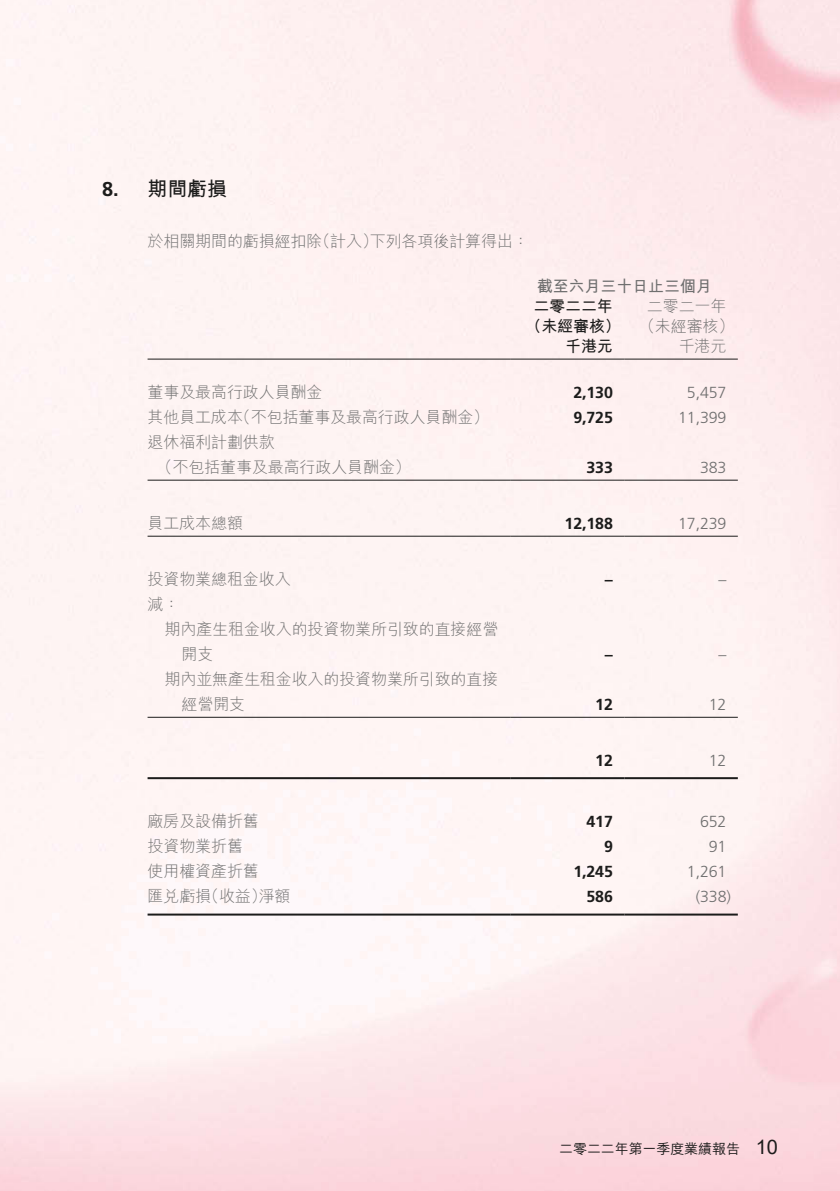
<style>
.page{position:relative;width:840px;height:1191px;background:#fff}
.page>*{position:absolute;margin:0;border:0;box-sizing:border-box;transform-origin:0 0}
.t1{font:700 20px "M Hei HK";color:#1c1c1b}
.t2{font:20px "Arial";color:#1c1c1b}
.t3{font:700 20px "Frutiger LT Std";color:#1c1c1b}
.t4{font:300 16px/25px "M Hei HK";letter-spacing:-.01em;color:#6f6f6f}
.t5{font:300 16px "Frutiger LT Std";letter-spacing:-.01em;color:#6f6f6f}
.t6{font:700 16px "Frutiger LT Std";letter-spacing:-.01em;color:#1c1c1b}
.t7{font:700 16px "M Hei HK";letter-spacing:-.01em;color:#1c1c1b}
.t8{font:700 16px "M Hei HK";letter-spacing:-.01em;color:#6f6f6f}
.t9{font:500 14px "M Hei HK";letter-spacing:-.01em;color:#1c1c1b}
.s1{font-weight:300;color:#6f6f6f}
</style>
<div class="page">
<img style="left:0;top:0;width:839px;height:1191px">
<hr style="left:147px;top:358px;width:363px;height:1px;background:#1c1c1b">
<hr style="left:510px;top:358px;width:114px;height:1px;background:#1c1c1b">
<hr style="left:624px;top:358px;width:113px;height:1px;background:#1c1c1b">
<hr style="left:147px;top:479px;width:363px;height:1px;background:#1c1c1b">
<hr style="left:510px;top:479px;width:114px;height:1px;background:#1c1c1b">
<hr style="left:624px;top:479px;width:113px;height:1px;background:#1c1c1b">
<hr style="left:147px;top:536px;width:363px;height:1px;background:#1c1c1b">
<hr style="left:510px;top:536px;width:114px;height:1px;background:#1c1c1b">
<hr style="left:624px;top:536px;width:113px;height:1px;background:#1c1c1b">
<hr style="left:147px;top:717px;width:363px;height:1px;background:#1c1c1b">
<hr style="left:510px;top:717px;width:114px;height:1px;background:#1c1c1b">
<hr style="left:624px;top:717px;width:113px;height:1px;background:#1c1c1b">
<hr style="left:147px;top:777px;width:363px;height:2px;background:#1c1c1b">
<hr style="left:510px;top:777px;width:114px;height:2px;background:#1c1c1b">
<hr style="left:624px;top:777px;width:113px;height:2px;background:#1c1c1b">
<hr style="left:147px;top:913px;width:363px;height:2px;background:#1c1c1b">
<hr style="left:510px;top:913px;width:114px;height:2px;background:#1c1c1b">
<hr style="left:624px;top:913px;width:113px;height:2px;background:#1c1c1b">
<p class="t3" style="left:102px;top:178px;width:18px">8.</p>
<p class="t1" style="left:147px;top:175px;width:81px">期間虧損</p>
<p class="t4" style="left:314px;top:227px;width:65px">（計入）</p>
<p class="t4" style="left:369px;top:227px;width:160px">下列各項後計算得出：</p>
<p class="t4" style="left:147px;top:227px;width:176px">於相關期間的虧損經扣除</p>
<p class="t4" style="left:147px;top:378px;width:176px">董事及最高行政人員酬金</p>
<p class="t4" style="left:235px;top:403px;width:256px">（不包括董事及最高行政人員酬金(</p>
<p class="t4" style="left:147px;top:403px;width:129px">其他員工成本<br>退休福利計劃供款</p>
<p class="t4" style="left:156px;top:453px;width:256px">（不包括董事及最高行政人員酬金(</p>
<p class="t8" style="left:536px;top:274px;width:176px">截至六月三十日止三個月</p>
<p class="t4" style="left:646px;top:292px;width:81px">二零二一年</p>
<p class="t7" style="left:533px;top:294px;width:81px">二零二二年</p>
<p class="t7" style="left:525px;top:314px;width:210px">（未經審核） <span class="s1">（未經審核(</span></p>
<p class="t4" style="left:678px;top:332px;width:49px">千港元</p>
<p class="t7" style="left:565px;top:334px;width:49px">千港元</p>
<p class="t6" style="left:573px;top:382px;width:41px">2,130</p>
<p class="t5" style="left:686px;top:383px;width:41px">5,457</p>
<p class="t6" style="left:573px;top:407px;width:41px">9,725</p>
<p class="t5" style="left:677px;top:408px;width:50px">11,399</p>
<p class="t6" style="left:586px;top:457px;width:28px">333</p>
<p class="t5" style="left:699px;top:458px;width:28px">383</p>
<p class="t4" style="left:147px;top:509px;width:97px">員工成本總額</p>
<p class="t4" style="left:147px;top:565px;width:144px">投資物業總租金收入減：</p>
<p class="t4" style="left:164px;top:615px;width:335px">期內產生租金收入的投資物業所引致的直接經營</p>
<p class="t4" style="left:164px;top:640px;width:335px;text-indent:17px">開支<br>期內並無產生租金收入的投資物業所引致的直接</p>
<p class="t4" style="left:181px;top:690px;width:65px">經營開支</p>
<p class="t6" style="left:564px;top:513px;width:50px">12,188</p>
<p class="t5" style="left:677px;top:514px;width:50px">17,239</p>
<p class="t6" style="left:604px;top:570px;width:9px">–</p>
<p class="t5" style="left:718px;top:570px;width:9px">–</p>
<p class="t6" style="left:604px;top:644px;width:9px">–</p>
<p class="t5" style="left:718px;top:645px;width:9px">–</p>
<p class="t6" style="left:595px;top:694px;width:19px">12</p>
<p class="t5" style="left:708px;top:695px;width:19px">12</p>
<p class="t6" style="left:595px;top:751px;width:19px">12</p>
<p class="t5" style="left:708px;top:751px;width:19px">12</p>
<p class="t4" style="left:147px;top:808px;width:113px">廠房及設備折舊</p>
<p class="t6" style="left:586px;top:812px;width:28px">417</p>
<p class="t5" style="left:699px;top:812px;width:28px">652</p>
<p class="t4" style="left:147px;top:833px;width:97px">投資物業折舊</p>
<p class="t6" style="left:603px;top:837px;width:10px">9</p>
<p class="t5" style="left:708px;top:837px;width:19px">91</p>
<p class="t4" style="left:147px;top:858px;width:113px">使用權資產折舊</p>
<p class="t6" style="left:573px;top:862px;width:41px">1,245</p>
<p class="t5" style="left:686px;top:862px;width:41px">1,261</p>
<p class="t4" style="left:203px;top:883px;width:65px">（收益）</p>
<p class="t4" style="left:147px;top:883px;width:65px">匯兌虧損</p>
<p class="t4" style="left:258px;top:883px;width:33px">淨額</p>
<p class="t6" style="left:586px;top:887px;width:28px">586</p>
<p class="t5" style="left:695px;top:887px;width:37px">)338(</p>
<p class="t9" style="left:559px;top:1138px;width:182px">二零二二年第一季度業績報告</p>
<p class="t2" style="left:755px;top:1132px;width:24px">10</p>
</div>
